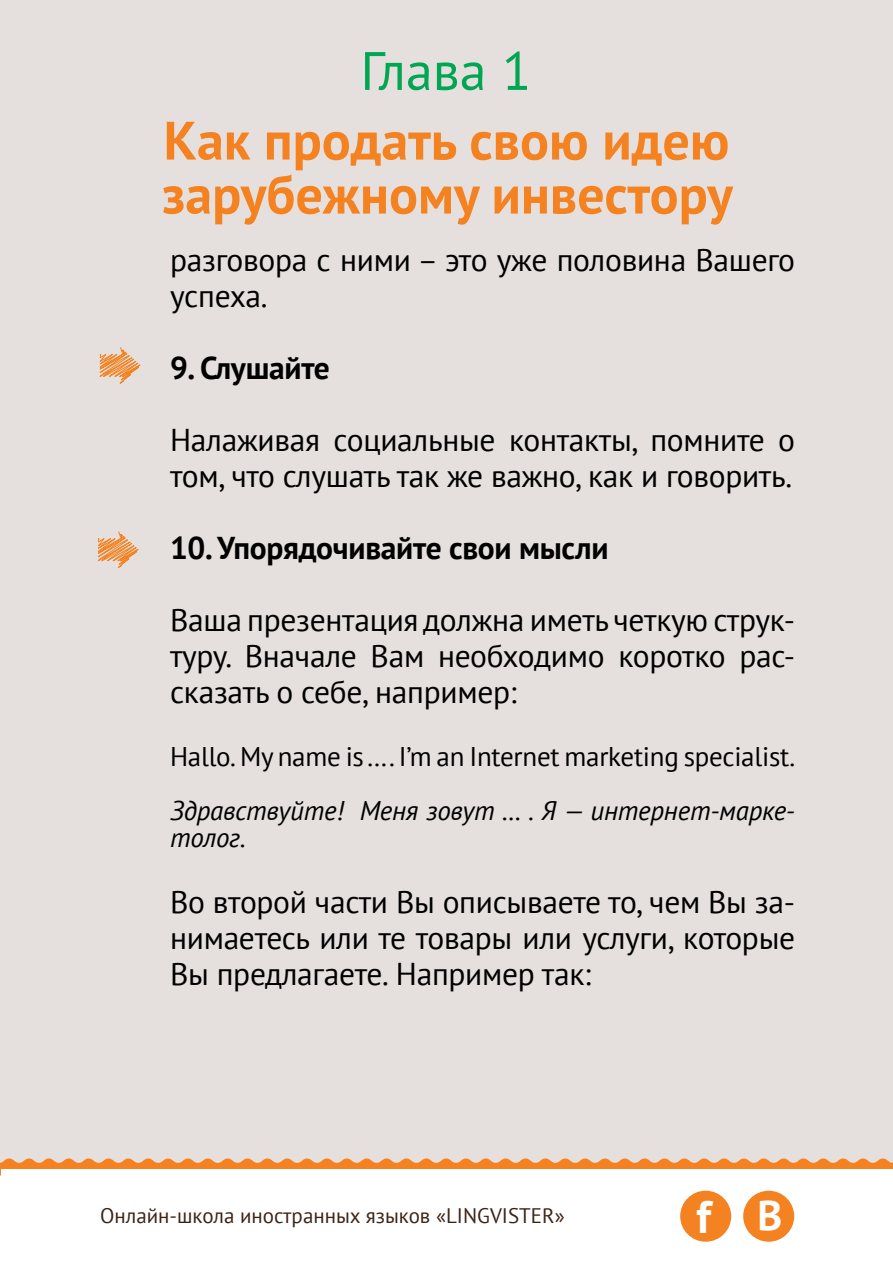
<style>
.page{position:relative;width:893px;height:1263px;background:#fff}
.page>*{position:absolute;margin:0;border:0;box-sizing:border-box;transform-origin:0 0}
.t1{font:700 54px/54px "PT Sans";color:#f58220}
.t2{font:54px "PT Sans";color:#00a651}
.t3{font:700 45.9px "PT Sans";color:#fff}
.t4{font:31.5px/36px "PT Sans";letter-spacing:-.01em;color:#000}
.t5{font:700 31.5px "PT Sans";letter-spacing:-.01em;color:#000}
.t6{font:27px "PT Sans";letter-spacing:-.01em;color:#000}
.t7{font:italic 27px/27px "PT Sans";letter-spacing:-.01em;color:#000}
.t8{font:21px "PT Sans";color:#3c2415}
.s1{font-size:42px}
</style>
<div class="page">
<div style="left:0;top:0;width:893px;height:1172px;background:#e5e0de"></div>
<svg style="left:0;top:1158px;width:893px;height:17px"></svg>
<div style="left:1px;top:1169px;width:892px;height:94px;background:#fff"></div>
<div style="left:680px;top:1191px;width:51px;height:51px;background:#f58220;border-radius:50%"></div>
<div style="left:743px;top:1191px;width:51px;height:51px;background:#f58220;border-radius:50%"></div>
<svg style="left:100px;top:347px;width:40px;height:37px"></svg>
<svg style="left:98px;top:531px;width:40px;height:37px"></svg>
<h1 class="t2" style="left:360px;top:36px;width:173px">Глава 1</h1>
<h1 class="t1" style="left:162px;top:112px;width:572px">Как продать свою идею зарубежному инвестору</h1>
<p class="t4" style="left:170px;top:241px;width:627px">разговора с ними – это уже половина Вашего успеха.</p>
<p class="t5" style="left:170px;top:347px;width:161px">9. Слушайте</p>
<p class="t4" style="left:170px;top:421px;width:627px">Налаживая социальные контакты, помните о том, что слушать так же важно, как и говорить.</p>
<p class="t5" style="left:170px;top:527px;width:440px">10. Упорядочивайте свои мысли</p>
<p class="t4" style="left:170px;top:601px;width:627px;text-align:justify">Ваша презентация должна иметь четкую струк&shy;туру. Вначале Вам необходимо коротко рас&shy;сказать о себе, например:</p>
<p class="t6" style="left:170px;top:739px;width:627px">Hallo. My name is … . I’m an Internet marketing specialist.</p>
<p class="t7" style="left:170px;top:796px;width:627px">Здравствуйте! Меня зовут … . Я — интернет-марке&shy;толог.</p>
<p class="t4" style="left:170px;top:883px;width:627px;text-align:justify">Во второй части Вы описываете то, чем Вы за&shy;нимаетесь или те товары или услуги, которые Вы предлагаете. Например так:</p>
<p class="t8" style="left:100px;top:1202px;width:466px">Онлайн-школа иностранных языков «LINGVISTER»</p>
<h2 class="t3" style="left:696px;top:1186px;width:87px">f <span class="s1">B</span></h2>
</div>
